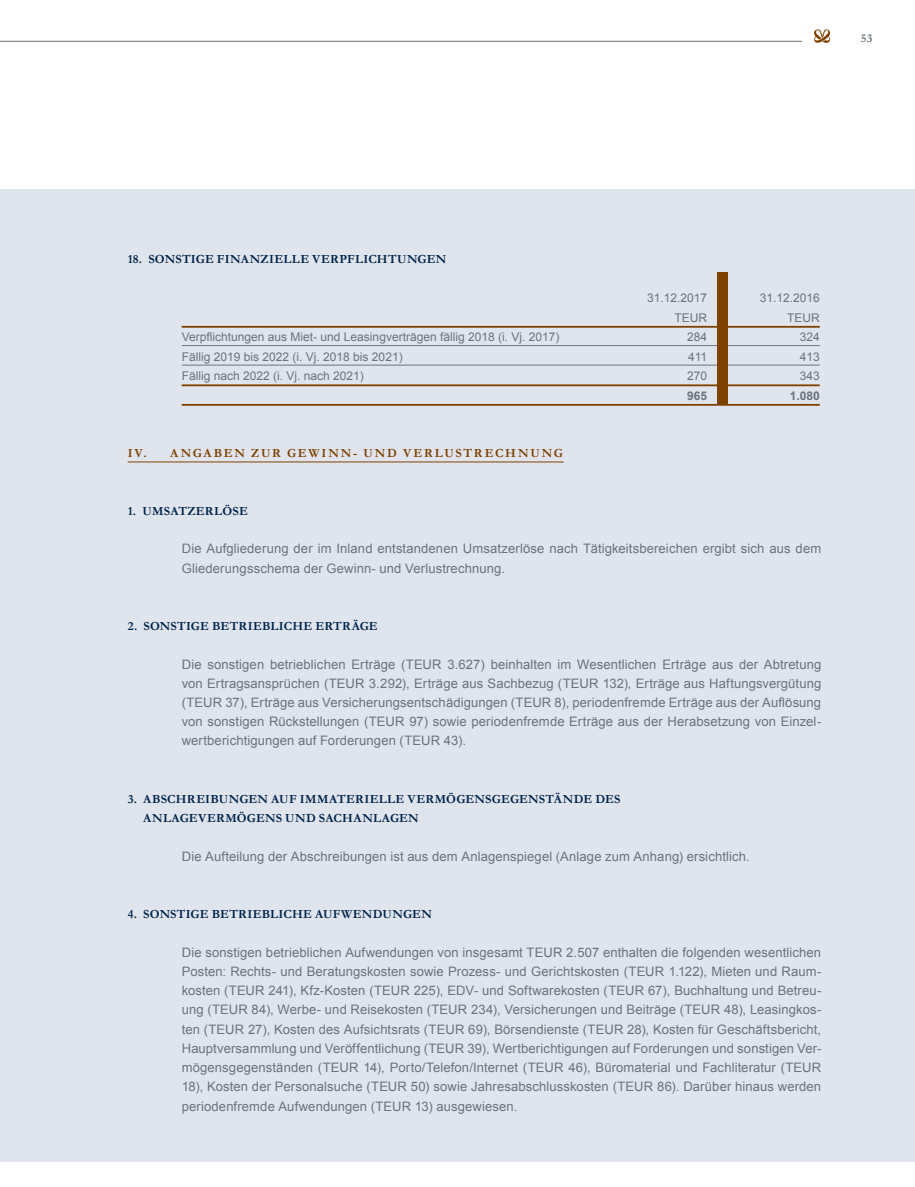
<style>
.page{position:relative;width:915px;height:1187px;background:#fff}
.page>*{position:absolute;margin:0;border:0;box-sizing:border-box;transform-origin:0 0}
.t1{font:13.05px/19.2px "Arial";letter-spacing:.01em;color:#6a747b;text-align:justify}
.t2{font:700 12.45px "Garamond";letter-spacing:.02em;color:#00254c}
.t3{font:700 12.45px "Garamond";letter-spacing:.145em;color:#7e4200}
.t4{font:12px "Arial";color:#6a747b}
.t5{font:700 12px "Arial";color:#6a747b}
.t6{font:700 12px "Garamond";color:#6a747b}
</style>
<div class="page">
<hr style="left:0;top:41px;width:801px;height:1px;background:#6a747b">
<svg style="left:814px;top:29px;width:15px;height:14px"></svg>
<div style="left:0;top:189px;width:914px;height:972px;background:#e0e4ed"></div>
<hr style="left:182px;top:326px;width:637px;height:2px;background:#7e4200">
<hr style="left:182px;top:345px;width:637px;height:1px;background:#6a747b">
<hr style="left:182px;top:365px;width:637px;height:1px;background:#6a747b">
<hr style="left:182px;top:384px;width:637px;height:2px;background:#7e4200">
<hr style="left:182px;top:404px;width:637px;height:2px;background:#7e4200">
<hr style="left:128px;top:461px;width:435px;height:1px;background:#7e4200">
<div style="left:716px;top:272px;width:11px;height:132px;background:#7e4200"></div>
<p class="t6" style="left:860px;top:31px;width:13px">53</p>
<p class="t2" style="left:128px;top:252px;width:320px">18. SONSTIGE FINANZIELLE VERPFLICHTUNGEN</p>
<p class="t4" style="left:646px;top:290px;width:62px">31.12.2017</p>
<p class="t4" style="left:759px;top:290px;width:62px">31.12.2016</p>
<p class="t4" style="left:674px;top:309px;width:34px">TEUR</p>
<p class="t4" style="left:786px;top:309px;width:34px">TEUR</p>
<p class="t4" style="left:182px;top:329px;width:379px">Verpflichtungen aus Miet- und Leasingverträgen fällig 2018 (i. Vj. 2017)</p>
<p class="t4" style="left:687px;top:329px;width:22px">284</p>
<p class="t4" style="left:799px;top:329px;width:22px">324</p>
<p class="t4" style="left:182px;top:348px;width:222px">Fällig 2019 bis 2022 (i. Vj. 2018 bis 2021)</p>
<p class="t4" style="left:687px;top:348px;width:21px">411</p>
<p class="t4" style="left:799px;top:348px;width:22px">413</p>
<p class="t4" style="left:182px;top:368px;width:184px">Fällig nach 2022 (i. Vj. nach 2021)</p>
<p class="t4" style="left:687px;top:368px;width:22px">270</p>
<p class="t4" style="left:799px;top:368px;width:22px">343</p>
<p class="t5" style="left:687px;top:387px;width:22px">965</p>
<p class="t5" style="left:789px;top:387px;width:32px">1.080</p>
<p class="t3" style="left:128px;top:446px;width:436px">IV. ANGABEN ZUR GEWINN- UND VERLUSTRECHNUNG</p>
<p class="t2" style="left:128px;top:503px;width:122px">1. UMSATZERLÖSE</p>
<p class="t1" style="left:182px;top:539px;width:640px">Die Aufgliederung der im Inland entstandenen Umsatzerlöse nach Tätigkeitsbereichen ergibt sich aus dem<br>Gliederungsschema der Gewinn- und Verlustrechnung.</p>
<p class="t2" style="left:128px;top:618px;width:251px">2. SONSTIGE BETRIEBLICHE ERTRÄGE</p>
<p class="t1" style="left:182px;top:654px;width:641px">Die sonstigen betrieblichen Erträge (TEUR 3.627) beinhalten im Wesentlichen Erträge aus der Abtretung von Ertragsansprüchen (TEUR 3.292), Erträge aus Sachbezug (TEUR 132), Erträge aus Haftungsvergütung (TEUR 37), Erträge aus Versicherungsentschädigungen (TEUR 8), periodenfremde Erträge aus der Auflösung von sonstigen Rückstellungen (TEUR 97) sowie periodenfremde Erträge aus der Herabsetzung von Einzel&shy;wertberichtigungen auf Forderungen (TEUR 43).</p>
<p class="t2" style="left:128px;top:791px;width:494px">3. ABSCHREIBUNGEN AUF IMMATERIELLE VERMÖGENSGEGENSTÄNDE DES</p>
<p class="t2" style="left:143px;top:810px;width:277px">ANLAGEVERMÖGENS UND SACHANLAGEN</p>
<p class="t1" style="left:182px;top:846px;width:569px">Die Aufteilung der Abschreibungen ist aus dem Anlagenspiegel (Anlage zum Anhang) ersichtlich.</p>
<p class="t2" style="left:128px;top:906px;width:305px">4. SONSTIGE BETRIEBLICHE AUFWENDUNGEN</p>
<p class="t1" style="left:182px;top:942px;width:641px">Die sonstigen betrieblichen Aufwendungen von insgesamt TEUR 2.507 enthalten die folgenden wesentlichen Posten: Rechts- und Beratungskosten sowie Prozess- und Gerichtskosten (TEUR 1.122), Mieten und Raum&shy;kosten (TEUR 241), Kfz-Kosten (TEUR 225), EDV- und Softwarekosten (TEUR 67), Buchhaltung und Betreu&shy;ung (TEUR 84), Werbe- und Reisekosten (TEUR 234), Versicherungen und Beiträge (TEUR 48), Leasingkos&shy;ten (TEUR 27), Kosten des Aufsichtsrats (TEUR 69), Börsendienste (TEUR 28), Kosten für Geschäftsbericht, Hauptversammlung und Veröffentlichung (TEUR 39), Wertberichtigungen auf Forderungen und sonstigen Ver&shy;mögensgegenständen (TEUR 14), Porto/Telefon/Internet (TEUR 46), Büromaterial und Fachliteratur (TEUR 18), Kosten der Personalsuche (TEUR 50) sowie Jahresabschlusskosten (TEUR 86). Darüber hinaus werden periodenfremde Aufwendungen (TEUR 13) ausgewiesen.</p>
</div>
